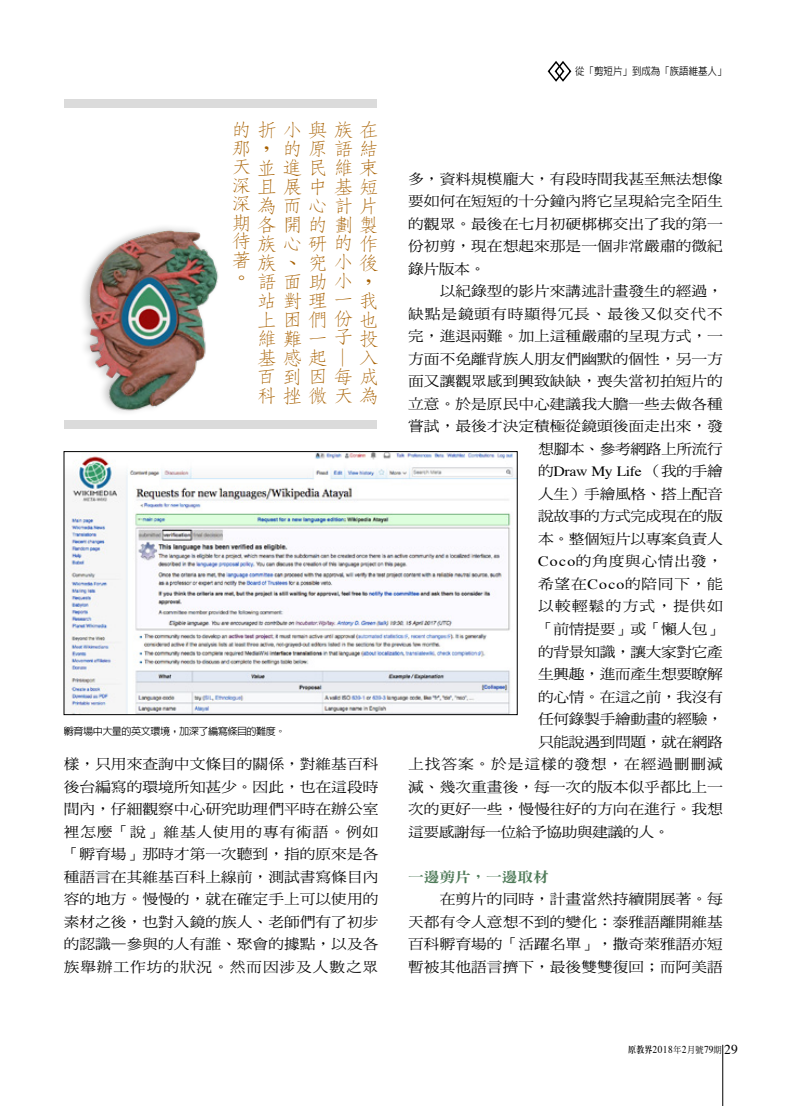
<style>
.page{position:relative;width:808px;height:1106px;background:#fff}
.page>*{position:absolute;margin:0;border:0;box-sizing:border-box;transform-origin:0 0}
.t1{font:300 18.9px/18.9px "AR Fang Song B5 HK";color:#a76000;scale:1.11 1}
.t2{font:14.1px/22.5px "DF Ming Std W5";color:#000;text-align:justify;scale:1.11 1}
.t3{font:14.1px "DF Ming Std W5";letter-spacing:-.025em;color:#000;scale:1.11 1}
.t4{font:14.1px "DF Ming Std W5";letter-spacing:.055em;color:#000;scale:1.11 1}
.t5{font:14.1px "Times";letter-spacing:-.025em;color:#000;scale:1.11 1}
.t6{font:14.1px "DF Ming Std W5";letter-spacing:.04em;color:#000;scale:1.11 1}
.t7{font:14.1px "DF Ming Std W5";letter-spacing:.075em;color:#000;scale:1.11 1}
.t8{font:14.1px "DF Ming Std W9";letter-spacing:-.01em;color:#4e7a58;scale:1.11 1}
.t9{font:10.5px "Times";letter-spacing:.05em;color:#000;scale:.9 1}
.t10{font:500 10.5px "AR Hei B5";color:#000;scale:.9 1}
.t11{font:500 10.2px "AR Hei B5";letter-spacing:-.05em;color:#000}
.s1{font-family:"DF Ming Std W5"}
.s2{font-family:"Times"}
.s3{font-family:"AR Ming B5";font-weight:800;font-size:9px}
.s4{font-family:"DF Ming Std W5";font-size:9px}
.s5{font-size:13.5px}
</style>
<div class="page">
<hr style="left:722px;top:1044px;width:1px;height:62px;background:#000">
<svg style="left:547px;top:61px;width:25px;height:21px"></svg>
<div style="left:64px;top:419px;width:312px;height:9px;background:#dbdbdb"></div>
<div style="left:64px;top:99px;width:312px;height:9px;background:#dbdbdb"></div>
<img style="left:83px;top:227px;width:136px;height:185px">
<img style="left:66px;top:453px;width:449px;height:260px">
<div style="left:64px;top:451px;width:453px;height:264px;border:1px solid #000"></div>
<h1 class="t1" style="left:231px;top:121px;width:133px">的折小與族在</h1>
<h1 class="t1" style="left:282px;top:140px;width:87px">的原語結</h1>
<h1 class="t1" style="left:231px;top:159px;width:133px">天並進民維束</h1>
<h1 class="t1" style="left:333px;top:177px;width:41px">基短</h1>
<h1 class="t1" style="left:256px;top:197px;width:109px">為而心計片</h1>
<h1 class="t1" style="left:256px;top:216px;width:110px">各開的劃製</h1>
<h1 class="t1" style="left:256px;top:235px;width:110px">族心研的作</h1>
<h1 class="t1" style="left:307px;top:253px;width:65px">究小後</h1>
<h1 class="t1" style="left:256px;top:272px;width:104px">語面助小，</h1>
<h1 class="t1" style="left:256px;top:291px;width:110px">站對理一我</h1>
<h1 class="t1" style="left:256px;top:310px;width:110px">上困們份也</h1>
<h1 class="t1" style="left:333px;top:328px;width:18px">子</h1>
<h1 class="t1" style="left:231px;top:131px;width:35px;line-height:36.6px">那，深</h1>
<h1 class="t1" style="left:231px;top:195px;width:19px;line-height:18.5px;text-align:justify">深期待著。</h1>
<h1 class="t1" style="left:256px;top:178px;width:62px">且展中</h1>
<h1 class="t1" style="left:256px;top:253px;width:36px">族、</h1>
<h1 class="t1" style="left:256px;top:329px;width:65px">維難一基感起</h1>
<h1 class="t1" style="left:256px;top:329px;width:111px;text-align:right">投<br>入<br>百到因每成科挫微天為</h1>
<h1 class="t1" style="left:352px;top:346px;width:20px;rotate:90deg">—</h1>
<p class="t11" style="left:64px;top:726px;width:223px">孵育場中大量的英文環境，加深了編寫條目的難度。</p>
<p class="t2" style="left:64px;top:753px;width:285px">樣，只用來查詢中文條目的關係，對維基百科後台編寫的環境所知甚少。因此，也在這段時間內，仔細觀察中心研究助理們平時在辦公室裡怎麼「說」維基人使用的專有術語。例如「孵育場」那時才第一次聽到，指的原來是各種語言在其維基百科上線前，測試書寫條目內容的地方。慢慢的，就在確定手上可以使用的素材之後，也對入鏡的族人、老師們有了初步的認識—參與的人有誰、聚會的據點，以及各族舉辦工作坊的狀況。然而因涉及人數之眾</p>
<p class="t10" style="left:575px;top:66px;width:170px">從「剪短片」到成為「族語維基人」</p>
<p class="t2" style="left:408px;top:167px;width:285px">多，資料規模龐大，有段時間我甚至無法想像要如何在短短的十分鐘內將它呈現給完全陌生的觀眾。最後在七月初硬梆梆交出了我的第一份初剪，現在想起來那是一個非常嚴肅的微紀錄片版本。</p>
<p class="t2" style="left:408px;top:280px;width:285px;text-align:right">以紀錄型的影片來講述計畫發生的經過，<br>缺點是鏡頭有時顯得冗長、最後又似交代不完，進退兩難。加上這種嚴肅的呈現方式，一方面不免離背族人朋友們幽默的個性，另一方面又讓觀眾感到興致缺缺，喪失當初拍短片的立意。於是原民中心建議我大膽一些去做各種嘗試，最後才決定積極從鏡頭後面走出來，發想腳本、參考網路上所流行</p>
<p class="t5" style="left:538px;top:458px;width:168px"><span class="s1">的</span>Draw My Life <span class="s1">（我的手繪</span></p>
<p class="t3" style="left:538px;top:486px;width:168px">人生）手繪風格、搭上配音</p>
<p class="t3" style="left:538px;top:509px;width:168px">說故事的方式完成現在的版</p>
<p class="t3" style="left:538px;top:531px;width:168px">本。整個短片以專案負責人</p>
<p class="t6" style="left:538px;top:554px;width:168px"><span class="s2">Coco</span>的角度與心情出發，</p>
<p class="t2" style="left:538px;top:572px;width:168px">希望在<span class="s2">Coco</span>的陪同下，能</p>
<p class="t7" style="left:538px;top:599px;width:168px">以較輕鬆的方式，提供如</p>
<p class="t2" style="left:538px;top:617px;width:168px">「前情提要」或「懶人包」</p>
<p class="t3" style="left:538px;top:644px;width:168px">的背景知識，讓大家對它產</p>
<p class="t3" style="left:538px;top:666px;width:168px">生興趣，進而產生想要瞭解</p>
<p class="t3" style="left:538px;top:689px;width:168px">的心情。在這之前，我沒有</p>
<p class="t3" style="left:538px;top:711px;width:168px">任何錄製手繪動畫的經驗，</p>
<p class="t3" style="left:538px;top:734px;width:168px">只能說遇到問題，就在網路</p>
<p class="t4" style="left:408px;top:756px;width:285px">上找答案。於是這樣的發想，在經過刪刪減</p>
<p class="t2" style="left:408px;top:775px;width:285px">減、幾次重畫後，每一次的版本似乎都比上一</p>
<p class="t2" style="left:408px;top:797px;width:285px">次的更好一些，慢慢往好的方向在進行。我想</p>
<p class="t3" style="left:408px;top:823px;width:237px">這要感謝每一位給予協助與建議的人。</p>
<p class="t8" style="left:408px;top:869px;width:128px">一邊剪片，一邊取材</p>
<p class="t2" style="left:408px;top:887px;width:285px;text-indent:32px">在剪片的同時，計畫當然持續開展著。每天都有令人意想不到的變化：泰雅語離開維基百科孵育場的「活躍名單」，撒奇萊雅語亦短暫被其他語言擠下，最後雙雙復回；而阿美語</p>
<p class="t9" style="left:628px;top:1039px;width:123px"><span class="s3">原教界</span>2018<span class="s4">年</span>2<span class="s4">月號</span>79<span class="s4">期</span> <span class="s5">29</span></p>
</div>
